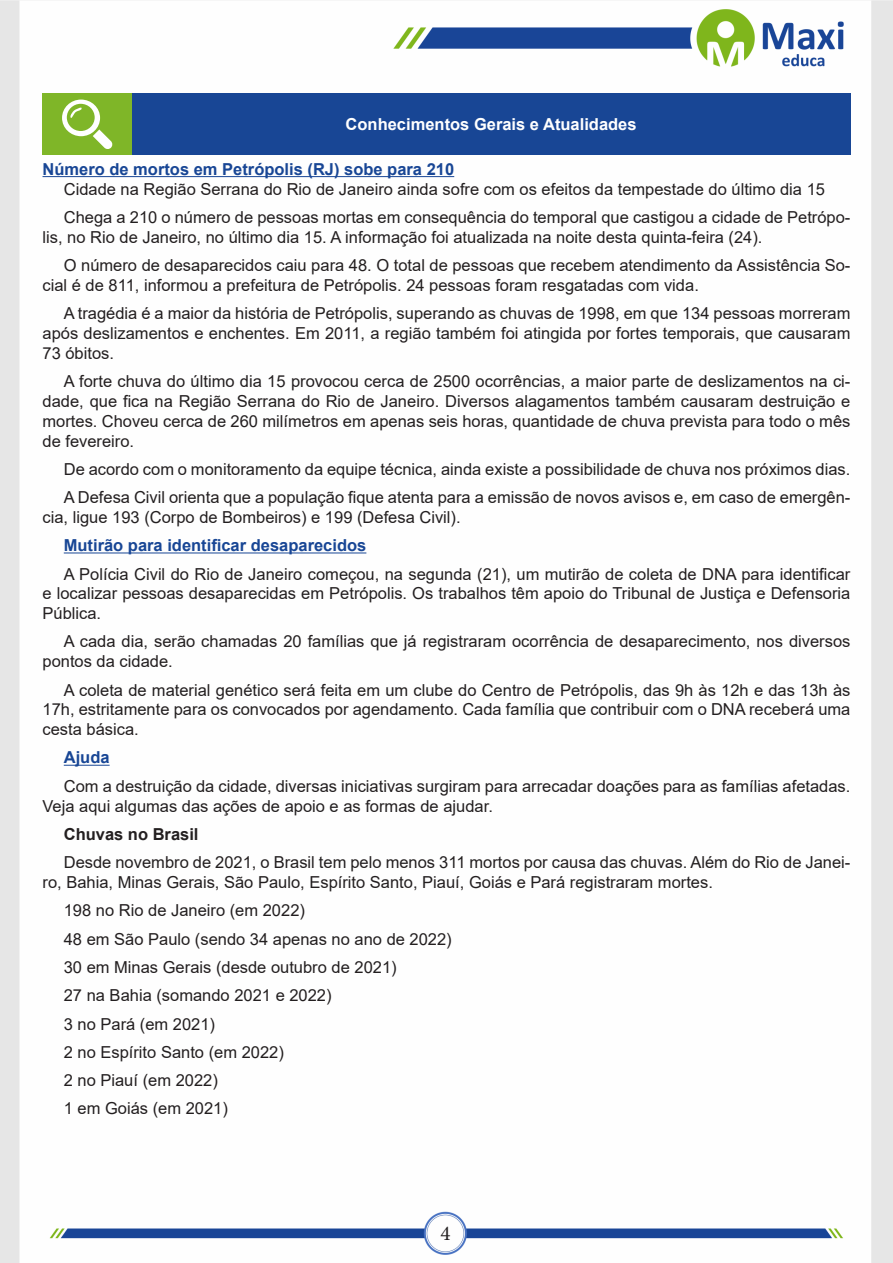
<style>
.page{position:relative;width:893px;height:1263px;background:#fff}
.page>*{position:absolute;margin:0;border:0;box-sizing:border-box;transform-origin:0 0}
.t1{font:21px "Minion Pro";color:#231f20}
.t2{font:16.5px/19.8px "Arial";color:#231f20}
.t3{font:700 16.5px "Arial";color:#184695}
.Titulo_de_Caixa{font:700 16.5px "Arial";color:#fff}
.t4{font:700 16.5px "Arial";color:#231f20}
</style>
<div class="page">
<img style="left:0;top:0;width:893px;height:1263px">
<hr style="left:43px;top:176px;width:411px;height:1px;background:#184695">
<hr style="left:64px;top:553px;width:302px;height:1px;background:#184695">
<hr style="left:64px;top:765px;width:46px;height:1px;background:#184695">
<div style="left:43px;top:94px;width:89px;height:61px;background:#7fb628"></div>
<div style="left:132px;top:94px;width:718px;height:61px;background:#184695"></div>
<svg style="left:62px;top:100px;width:51px;height:49px"></svg>
<p class="Titulo_de_Caixa" style="left:346px;top:113px;width:292px">Conhecimentos Gerais e Atualidades</p>
<p class="t3" style="left:43px;top:157px;width:413px">Número de mortos em Petrópolis (RJ) sobe para 210</p>
<p class="t2" style="left:64px;top:179px;width:763px">Cidade na Região Serrana do Rio de Janeiro ainda sofre com os efeitos da tempestade do último dia 15</p>
<p class="t2" style="left:43px;top:207px;width:809px;text-indent:21px">Chega a 210 o número de pessoas mortas em consequência do temporal que castigou a cidade de Petrópo&shy;lis, no Rio de Janeiro, no último dia 15. A informação foi atualizada na noite desta quinta-feira (24).</p>
<p class="t2" style="left:43px;top:255px;width:809px;text-indent:21px">O número de desaparecidos caiu para 48. O total de pessoas que recebem atendimento da Assistência So&shy;cial é de 811, informou a prefeitura de Petrópolis. 24 pessoas foram resgatadas com vida.</p>
<p class="t2" style="left:43px;top:303px;width:809px;text-align:justify;text-indent:21px">A tragédia é a maior da história de Petrópolis, superando as chuvas de 1998, em que 134 pessoas morreram após deslizamentos e enchentes. Em 2011, a região também foi atingida por fortes temporais, que causaram 73 óbitos.</p>
<p class="t2" style="left:43px;top:371px;width:809px;text-align:justify;text-indent:21px">A forte chuva do último dia 15 provocou cerca de 2500 ocorrências, a maior parte de deslizamentos na ci&shy;dade, que fica na Região Serrana do Rio de Janeiro. Diversos alagamentos também causaram destruição e mortes. Choveu cerca de 260 milímetros em apenas seis horas, quantidade de chuva prevista para todo o mês de fevereiro.</p>
<p class="t2" style="left:64px;top:459px;width:788px">De acordo com o monitoramento da equipe técnica, ainda existe a possibilidade de chuva nos próximos dias.</p>
<p class="t2" style="left:43px;top:487px;width:809px;text-indent:21px">A Defesa Civil orienta que a população fique atenta para a emissão de novos avisos e, em caso de emergên&shy;cia, ligue 193 (Corpo de Bombeiros) e 199 (Defesa Civil).</p>
<p class="t3" style="left:64px;top:534px;width:304px">Mutirão para identificar desaparecidos</p>
<p class="t2" style="left:43px;top:564px;width:809px;text-align:justify;text-indent:21px">A Polícia Civil do Rio de Janeiro começou, na segunda (21), um mutirão de coleta de DNA para identificar e localizar pessoas desaparecidas em Petrópolis. Os trabalhos têm apoio do Tribunal de Justiça e Defensoria Pública.</p>
<p class="t2" style="left:43px;top:632px;width:809px;text-indent:21px">A cada dia, serão chamadas 20 famílias que já registraram ocorrência de desaparecimento, nos diversos pontos da cidade.</p>
<p class="t2" style="left:43px;top:680px;width:809px;text-align:justify;text-indent:21px">A coleta de material genético será feita em um clube do Centro de Petrópolis, das 9h às 12h e das 13h às 17h, estritamente para os convocados por agendamento. Cada família que contribuir com o DNA receberá uma cesta básica.</p>
<p class="t3" style="left:64px;top:746px;width:47px">Ajuda</p>
<p class="t2" style="left:43px;top:776px;width:809px;text-indent:21px">Com a destruição da cidade, diversas iniciativas surgiram para arrecadar doações para as famílias afetadas.<br>Veja aqui algumas das ações de apoio e as formas de ajudar.</p>
<p class="t4" style="left:64px;top:822px;width:136px">Chuvas no Brasil</p>
<p class="t2" style="left:43px;top:852px;width:809px;text-indent:21px">Desde novembro de 2021, o Brasil tem pelo menos 311 mortos por causa das chuvas. Além do Rio de Janei&shy;ro, Bahia, Minas Gerais, São Paulo, Espírito Santo, Piauí, Goiás e Pará registraram mortes.</p>
<p class="t2" style="left:64px;top:900px;width:243px">198 no Rio de Janeiro (em 2022)</p>
<p class="t2" style="left:64px;top:929px;width:389px">48 em São Paulo (sendo 34 apenas no ano de 2022)</p>
<p class="t2" style="left:64px;top:957px;width:334px">30 em Minas Gerais (desde outubro de 2021)</p>
<p class="t2" style="left:64px;top:985px;width:269px">27 na Bahia (somando 2021 e 2022)</p>
<p class="t2" style="left:64px;top:1014px;width:153px">3 no Pará (em 2021)</p>
<p class="t2" style="left:64px;top:1042px;width:222px">2 no Espírito Santo (em 2022)</p>
<p class="t2" style="left:64px;top:1070px;width:156px">2 no Piauí (em 2022)</p>
<p class="t2" style="left:64px;top:1099px;width:166px">1 em Goiás (em 2021)</p>
<p class="t1" style="left:440px;top:1219px;width:12px">4</p>
</div>
